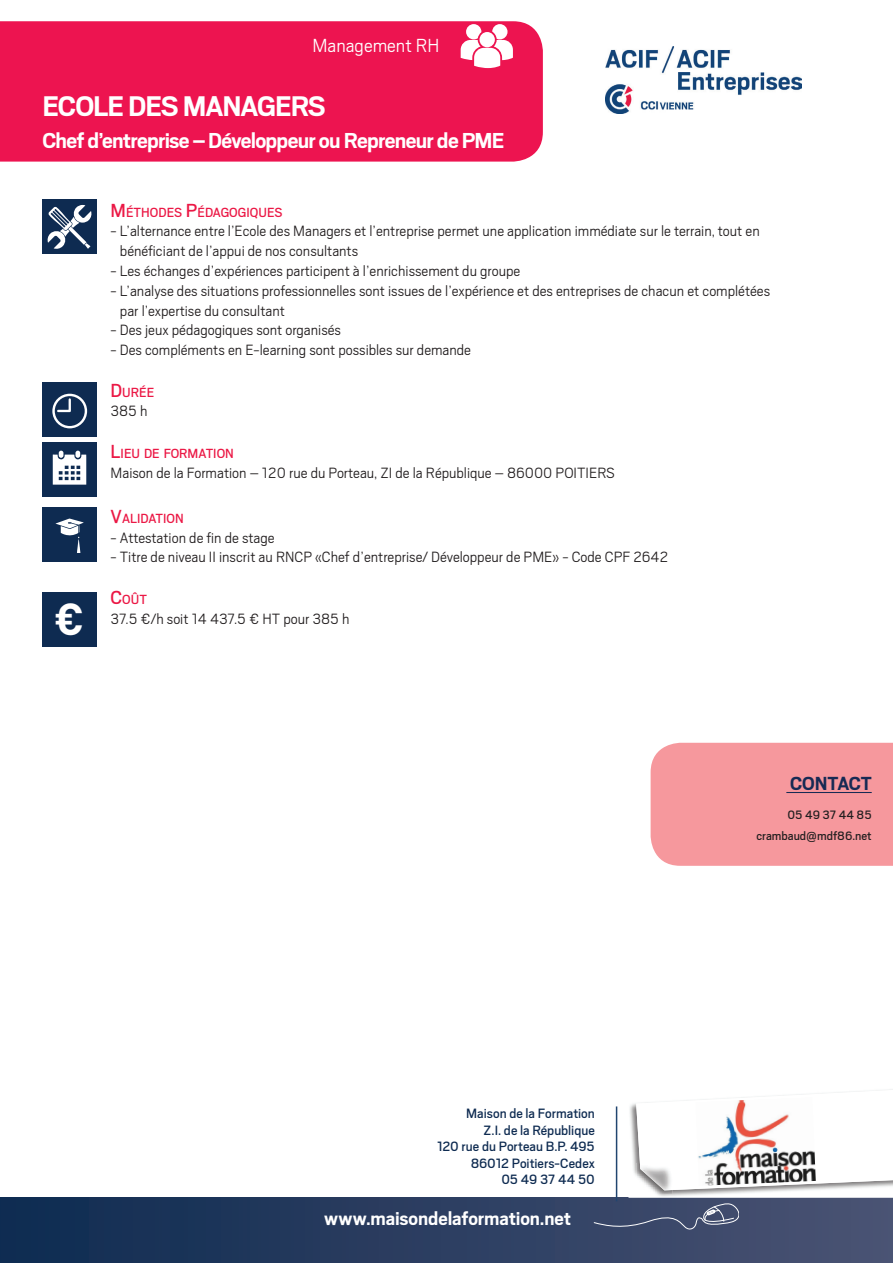
<style>
.page{position:relative;width:893px;height:1263px;background:#fff}
.page>*{position:absolute;margin:0;border:0;box-sizing:border-box;transform-origin:0 0}
.t1{font:700 44.25px "DIN Pro";color:#fff}
.t2{font:700 31.5px "Scout";letter-spacing:-.035em;color:#fff}
.t3{font:700 24px "Scout";letter-spacing:-.03em;color:#fff}
.t4{font:700 21px "Scout";letter-spacing:-.005em;color:#fff}
.t5{font:300 21px "Scout";color:#fff}
.t6{font:700 21px "Scout";letter-spacing:-.01em;color:#172a54}
.t7{font:300 16.5px/19.8px "Scout";color:#231f20}
.t8{font:15px/16.5px "Scout";color:#0e2b51;text-align:right}
.t9{font:14.7px "Scout";color:#eb1845}
.t10{font:13.5px/20.4px "Scout";color:#231f20;text-align:right}
.s1{font-size:21px}
</style>
<div class="page">
<div style="left:0;top:1198px;width:893px;height:65px;background:linear-gradient(to right,#0e2b51,#4b5373)"></div>
<div style="left:0;top:21px;width:543px;height:141px;background:#ed1450"></div>
<svg style="left:594px;top:1203px;width:145px;height:27px;background:#495574"></svg>
<img style="left:628px;top:1089px;width:265px;height:109px">
<img style="left:637px;top:1190px;width:36px;height:4px">
<svg style="left:636px;top:1090px;width:257px;height:100px"></svg>
<img style="left:695px;top:1097px;width:121px;height:89px">
<div style="left:651px;top:743px;width:242px;height:123px;background:#f6989d"></div>
<hr style="left:616px;top:1106px;width:1px;height:95px;background:#21456f">
<div style="left:43px;top:200px;width:54px;height:54px;background:#0e2b51"></div>
<svg style="left:47px;top:205px;width:45px;height:44px"></svg>
<div style="left:43px;top:383px;width:54px;height:54px;background:#0e2b51"></div>
<svg style="left:52px;top:394px;width:35px;height:34px"></svg>
<div style="left:43px;top:442px;width:54px;height:54px;background:#0e2b51"></div>
<svg style="left:53px;top:451px;width:33px;height:34px"></svg>
<div style="left:43px;top:507px;width:54px;height:54px;background:#0e2b51"></div>
<svg style="left:55px;top:518px;width:29px;height:35px"></svg>
<div style="left:43px;top:592px;width:54px;height:54px;background:#0e2b51"></div>
<svg style="left:461px;top:24px;width:52px;height:44px"></svg>
<hr style="left:786px;top:792px;width:86px;height:1px;background:#172a54">
<img style="left:605px;top:46px;width:196px;height:68px">
<p class="t5" style="left:312px;top:32px;width:128px">Management RH</p>
<h2 class="t2" style="left:43px;top:89px;width:285px">ECOLE DES MANAGERS</h2>
<h3 class="t3" style="left:43px;top:127px;width:464px">Chef d’entreprise – Développeur ou Repreneur de PME</h3>
<p class="t9" style="left:111px;top:203px;width:173px"><span class="s1">M</span> ÉTHODES <span class="s1">P</span>ÉDAGOGIQUES</p>
<p class="t7" style="left:120px;top:221px;width:641px;text-indent:-9px">- L’alternance entre l’Ecole des Managers et l’entreprise permet une application immédiate sur le terrain, tout en bénéficiant de l’appui de nos consultants</p>
<p class="t7" style="left:111px;top:260px;width:411px">- Les échanges d’expériences participent à l’enrichissement du groupe</p>
<p class="t7" style="left:120px;top:280px;width:652px;text-indent:-9px">- L’analyse des situations professionnelles sont issues de l’expérience et des entreprises de chacun et complétées par l’expertise du consultant</p>
<p class="t7" style="left:111px;top:320px;width:232px">- Des jeux pédagogiques sont organisés</p>
<p class="t7" style="left:111px;top:339px;width:362px">- Des compléments en E-learning sont possibles sur demande</p>
<p class="t9" style="left:111px;top:383px;width:45px"><span class="s1">D</span>URÉE</p>
<p class="t7" style="left:111px;top:401px;width:38px">385 h</p>
<p class="t9" style="left:111px;top:444px;width:125px"><span class="s1">L</span>IEU DE FORMATION</p>
<p class="t7" style="left:111px;top:462px;width:506px">Maison de la Formation – 120 rue du Porteau, ZI de la République – 86000 POITIERS</p>
<p class="t9" style="left:111px;top:509px;width:75px"><span class="s1">V</span>ALIDATION</p>
<p class="t7" style="left:111px;top:527px;width:166px">- Attestation de fin de stage</p>
<p class="t7" style="left:111px;top:546px;width:559px">- Titre de niveau II inscrit au RNCP «Chef d’entreprise/ Développeur de PME» - Code CPF 2642</p>
<p class="t9" style="left:111px;top:590px;width:38px"><span class="s1">C</span>OÛT</p>
<h1 class="t1" style="left:54px;top:589px;width:32px">€</h1>
<p class="t7" style="left:111px;top:608px;width:240px">37.5 €/h soit 14 437.5 € HT pour 385 h</p>
<p class="t6" style="left:790px;top:772px;width:83px">CONTACT</p>
<p class="t8" style="left:437px;top:1105px;width:159px">Maison de la Formation<br>Z.I. de la République<br>120 rue du Porteau B.P. 495<br>86012 Poitiers-Cedex<br>05 49 37 44 50</p>
<p class="t4" style="left:324px;top:1207px;width:249px">www.maisondelaformation.net</p>
<p class="t10" style="left:756px;top:804px;width:117px">05 49 37 44 85 crambaud@mdf86.net</p>
</div>
